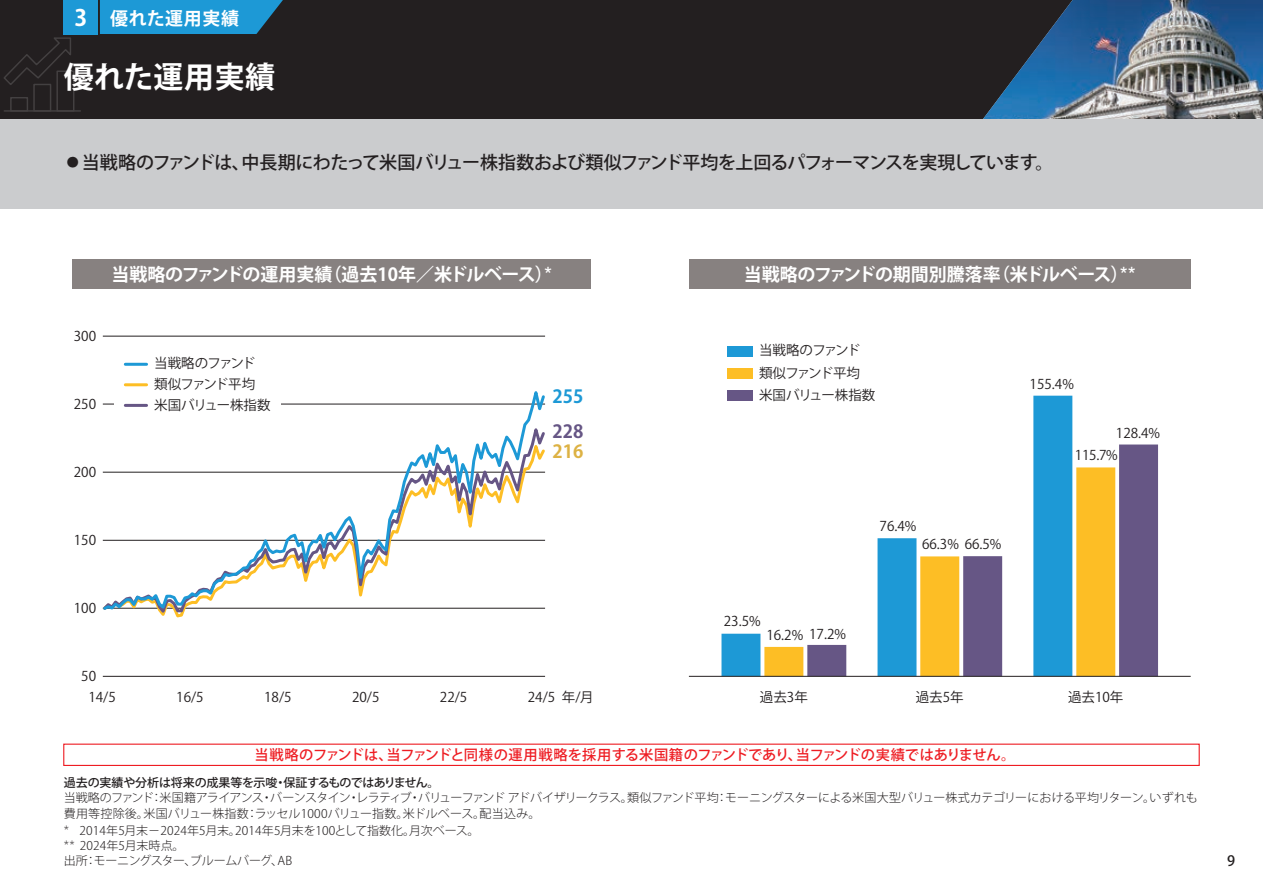
<style>
.page{position:relative;width:1263px;height:893px;background:#fff}
.page>*{position:absolute;margin:0;border:0;box-sizing:border-box;transform-origin:0 0}
.t1{font:700 30px "Koz Go Pr 6 N";letter-spacing:.015em;color:#fff}
.t2{font:700 22.5px "Koz Go Pr 6 N";color:#fff}
.t3{font:500 18px "Koz Go Pr 6 N";letter-spacing:-.055em;color:#231f20}
.t4{font:700 18px "Koz Go Pr 6 N";letter-spacing:-.01em;color:#fff}
.t5{font:700 18px "Koz Go Pr 6 N";letter-spacing:.035em;color:#fff}
.t6{font:700 18px "Koz Go Pr 6 N";color:#1d99d6}
.t7{font:700 18px "Koz Go Pr 6 N";color:#665685}
.t8{font:700 18px "Koz Go Pr 6 N";color:#ddb244}
.t9{font:500 14.25px "Koz Go Pr 6 N";letter-spacing:-.01em;color:#ee1d23}
.t10{font:500 14.25px "Koz Go Pr 6 N";color:#231f20}
.t11{font:13.5px "Koz Go Pr 6 N";color:#231f20}
.t12{font:13.5px/22.5px "Koz Go Pr 6 N";letter-spacing:-.035em;color:#231f20}
.t13{font:300 12px/15px "Koz Go Pr 6 N";letter-spacing:-.02em;color:#231f20}
.t14{font:300 12px "Koz Go Pr 6 N";letter-spacing:.01em;color:#231f20}
.t15{font:500 12px "Koz Go Pr 6 N";letter-spacing:-.02em;color:#231f20}
.t16{font:300 12px "Koz Go Pr 6 N";letter-spacing:-.07em;color:#231f20}
.t17{font:500 12px "Koz Go Pr 6 N";letter-spacing:-.07em;color:#231f20}
.t18{font:300 12px "Koz Go Pr 6 N";letter-spacing:-.06em;color:#231f20}
.t19{font:300 12px "Koz Go Pr 6 N";letter-spacing:-.055em;color:#231f20}
.t20{font:300 12px "Koz Go Pr 6 N";letter-spacing:.015em;color:#231f20}
.t21{font:300 12px "Koz Go Pr 6 N";letter-spacing:-.05em;color:#231f20}
.t22{font:300 12px "Gothic MB101 Pro";color:#231f20}
.s1{font-family:"Gothic MB101 Pro";font-weight:500}
.s2{font-family:"Gothic MB101 Pro"}
</style>
<div class="page">
<div style="left:0;top:0;width:1263px;height:119px;background:#231f20"></div>
<img style="left:983px;top:0;width:280px;height:119px">
<hr style="left:4px;top:110px;width:76px;height:2px;background:#fff">
<svg style="left:4px;top:37px;width:68px;height:50px"></svg>
<div style="left:0;top:119px;width:1263px;height:89px;background:#cbccce"></div>
<div style="left:72px;top:259px;width:519px;height:30px;background:#878180"></div>
<div style="left:689px;top:259px;width:502px;height:30px;background:#878180"></div>
<svg style="left:100px;top:0;width:183px;height:34px;background:#1d90c8"></svg>
<div style="left:64px;top:0;width:34px;height:34px;background:#1d99d6"></div>
<div style="left:63px;top:744px;width:1137px;height:22px;border:1px solid #ee1d23"></div>
<div style="left:728px;top:346px;width:25px;height:11px;background:#1d99d6"></div>
<div style="left:728px;top:368px;width:25px;height:10px;background:#fdbe25"></div>
<div style="left:728px;top:390px;width:25px;height:10px;background:#665685"></div>
<svg style="left:721px;top:396px;width:351px;height:280px"></svg>
<svg style="left:764px;top:467px;width:43px;height:209px"></svg>
<svg style="left:807px;top:444px;width:351px;height:232px"></svg>
<hr style="left:689px;top:676px;width:502px;height:1px;background:#231f20">
<hr style="left:103px;top:336px;width:442px;height:1px;background:#231f20">
<hr style="left:103px;top:676px;width:442px;height:1px;background:#231f20">
<svg style="left:102px;top:383px;width:444px;height:229px"></svg>
<div style="left:114px;top:395px;width:166px;height:20px;background:#fff"></div>
<hr style="left:125px;top:363px;width:22px;height:3px;background:#1d99d6">
<hr style="left:125px;top:404px;width:22px;height:3px;background:#665685">
<hr style="left:125px;top:383px;width:22px;height:3px;background:#fdbe25">
<h2 class="t2" style="left:75px;top:6px;width:14px">3</h2>
<h3 class="t5" style="left:110px;top:8px;width:131px">優れた運用実績</h3>
<h1 class="t1" style="left:64px;top:60px;width:213px">優れた運用実績</h1>
<h3 class="t3" style="left:241px;top:153px;width:813px">中長期にわたって米国バリュー株指数および類似ファンド平均を上回るパフォーマンスを実現しています。</h3>
<h3 class="t3" style="left:64px;top:153px;width:188px">●当戦略のファンドは、</h3>
<h3 class="t4" style="left:324px;top:264px;width:230px">（過去10年／米ドルベース）<span class="s1">*</span></h3>
<h3 class="t4" style="left:111px;top:264px;width:223px">当戦略のファンドの運用実績</h3>
<p class="t11" style="left:74px;top:328px;width:24px">300</p>
<p class="t11" style="left:74px;top:396px;width:24px">250</p>
<p class="t11" style="left:74px;top:464px;width:24px">200</p>
<p class="t12" style="left:154px;top:353px;width:118px;line-height:21px">当戦略のファンド類似ファンド平均米国バリュー株指数</p>
<h3 class="t6" style="left:553px;top:386px;width:32px">255</h3>
<h3 class="t7" style="left:553px;top:421px;width:32px">228</h3>
<h3 class="t8" style="left:553px;top:442px;width:32px">216</h3>
<p class="t11" style="left:74px;top:532px;width:24px">150</p>
<p class="t11" style="left:74px;top:600px;width:24px">100</p>
<p class="t11" style="left:81px;top:668px;width:16px">50</p>
<p class="t11" style="left:88px;top:689px;width:29px">14/5</p>
<p class="t11" style="left:176px;top:689px;width:29px">16/5</p>
<p class="t11" style="left:264px;top:689px;width:29px">18/5</p>
<p class="t11" style="left:352px;top:689px;width:29px">20/5</p>
<p class="t11" style="left:440px;top:689px;width:29px">22/5</p>
<p class="t11" style="left:528px;top:689px;width:29px">24/5</p>
<p class="t11" style="left:562px;top:689px;width:33px">年月/</p>
<h3 class="t4" style="left:744px;top:264px;width:259px">当戦略のファンドの期間別騰落率</h3>
<h3 class="t4" style="left:992px;top:264px;width:145px">（米ドルベース <span class="s1">**</span>(</h3>
<p class="t12" style="left:759px;top:339px;width:118px">当戦略のファンド類似ファンド平均米国バリュー株指数</p>
<p class="t11" style="left:880px;top:519px;width:38px">76.4%</p>
<p class="t11" style="left:724px;top:613px;width:38px">23.5%</p>
<p class="t11" style="left:766px;top:627px;width:38px">16.2%</p>
<p class="t11" style="left:809px;top:626px;width:38px">17.2%</p>
<p class="t11" style="left:760px;top:689px;width:49px">過去年3</p>
<p class="t11" style="left:922px;top:536px;width:81px">66.3% 66.5%</p>
<p class="t11" style="left:916px;top:689px;width:49px">過去年5</p>
<p class="t11" style="left:1030px;top:376px;width:46px">155.4%</p>
<p class="t11" style="left:1116px;top:425px;width:46px">128.4%</p>
<p class="t11" style="left:1075px;top:447px;width:44px">115.7%</p>
<p class="t11" style="left:1068px;top:689px;width:57px">過去10年</p>
<p class="t9" style="left:387px;top:746px;width:417px">当ファンドと同様の運用戦略を採用する米国籍のファンドであり、</p>
<p class="t9" style="left:255px;top:746px;width:140px">当戦略のファンドは、</p>
<p class="t9" style="left:796px;top:746px;width:221px">当ファンドの実績ではありません。</p>
<p class="t15" style="left:64px;top:775px;width:215px">過去の実績や分析は将来の成果等を示唆</p>
<p class="t17" style="left:284px;top:775px;width:157px">保証するものではありません。</p>
<p class="t15" style="left:275px;top:775px;width:13px">・</p>
<p class="t18" style="left:270px;top:790px;width:143px">バーンスタインレラティブ</p>
<p class="t13" style="left:725px;top:790px;width:431px">モーニングスターによる米国大型バリュー株式カテゴリーにおける平均リターン。</p>
<p class="t13" style="left:1149px;top:790px;width:50px">いずれも</p>
<p class="t16" style="left:418px;top:790px;width:216px">バリューファンドアドバイザリークラス。</p>
<p class="t19" style="left:160px;top:790px;width:106px">米国籍アライアンス</p>
<p class="t13" style="left:627px;top:790px;width:93px">類似ファンド平均</p>
<p class="t21" style="left:64px;top:790px;width:92px">当戦略のファンド</p>
<p class="t13" style="left:151px;top:790px;width:13px">：</p>
<p class="t13" style="left:716px;top:790px;width:13px">：</p>
<p class="t13" style="left:261px;top:790px;width:13px">・</p>
<p class="t13" style="left:348px;top:790px;width:13px">・</p>
<p class="t13" style="left:409px;top:790px;width:13px">・</p>
<p class="t20" style="left:143px;top:807px;width:107px">米国バリュー株指数</p>
<p class="t14" style="left:255px;top:807px;width:155px">ラッセル1000バリュー指数。</p>
<p class="t13" style="left:64px;top:806px;width:87px">費用等控除後。</p>
<p class="t13" style="left:480px;top:806px;width:62px">配当込み。</p>
<p class="t13" style="left:403px;top:806px;width:84px">米ドルベース。</p>
<p class="t13" style="left:246px;top:806px;width:13px">：</p>
<p class="t14" style="left:80px;top:823px;width:163px">2014年5月末－2024年5月末。</p>
<p class="t14" style="left:235px;top:823px;width:181px">2014年5月末を100として指数化。</p>
<p class="t13" style="left:409px;top:823px;width:72px">月次ベース。</p>
<p class="t22" style="left:64px;top:820px;width:7px">*</p>
<p class="t13" style="left:94px;top:838px;width:200px;text-indent:-30px"><span class="s2">**</span> 2024年5月末時点。<br>モーニングスターブルームバーグ AB</p>
<p class="t13" style="left:271px;top:853px;width:13px">、</p>
<p class="t13" style="left:64px;top:853px;width:25px">出所</p>
<p class="t13" style="left:85px;top:853px;width:14px">：</p>
<p class="t13" style="left:185px;top:853px;width:13px">、</p>
<p class="t10" style="left:1227px;top:853px;width:10px">9</p>
</div>
